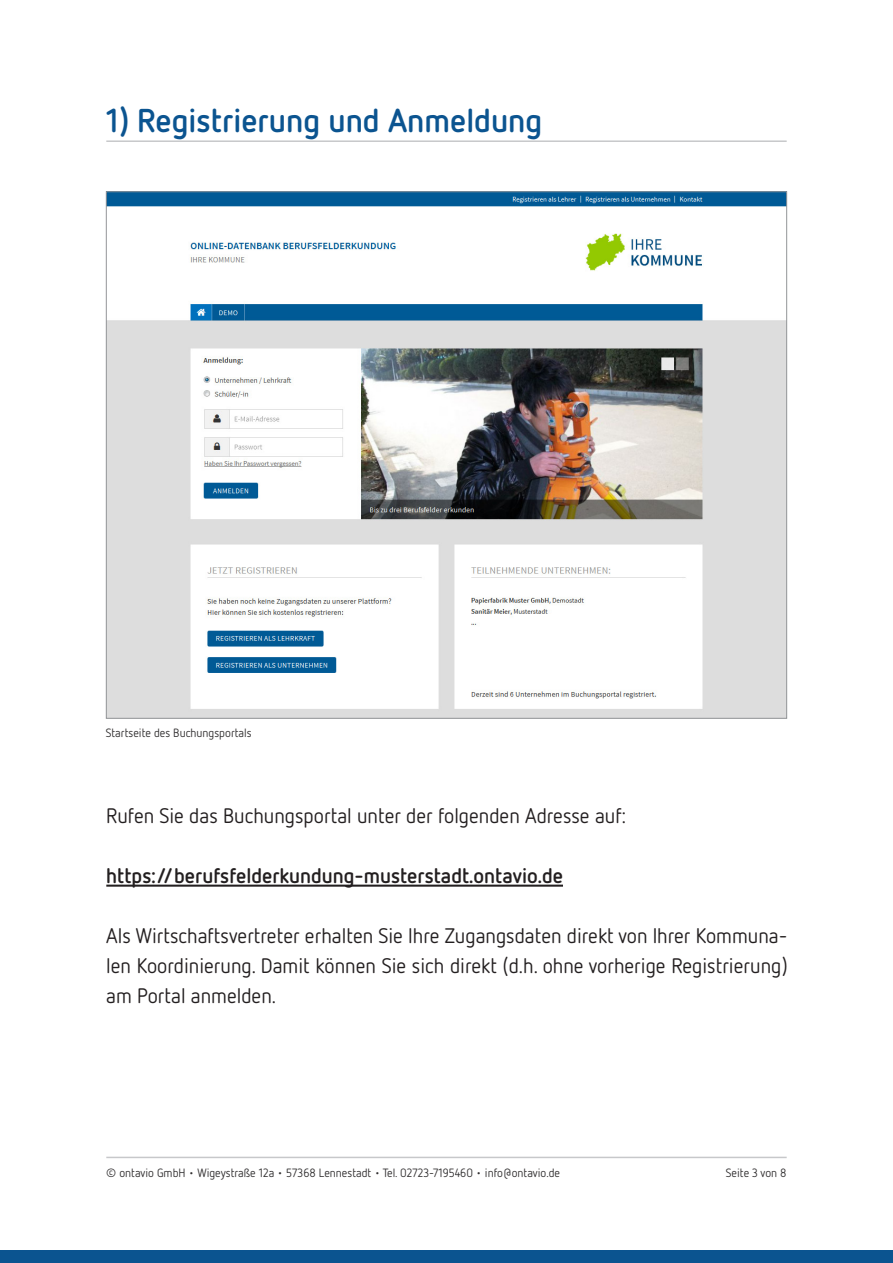
<style>
.page{position:relative;width:893px;height:1263px;background:#fff}
.page>*{position:absolute;margin:0;border:0;box-sizing:border-box;transform-origin:0 0}
.t1{font:700 33px "Netto OT";color:#0b5490}
.t2{font:21px/30px "Netto OT";color:#231f20;text-align:justify}
.t3{font:700 21px "Netto OT";color:#231f20}
.t4{font:12px "Netto OT";color:#312f30}
</style>
<div class="page">
<hr style="left:106px;top:1157px;width:681px;height:1px;background:#c7c8ca">
<div style="left:0;top:1251px;width:893px;height:12px;background:#0b5490"></div>
<hr style="left:106px;top:140px;width:681px;height:2px;background:#c7c8ca">
<img style="left:108px;top:193px;width:677px;height:524px">
<hr style="left:106px;top:884px;width:457px;height:3px;background:#231f20">
<h1 class="t1" style="left:106px;top:100px;width:437px">1) Registrierung und Anmeldung</h1>
<p class="t4" style="left:106px;top:725px;width:147px">Startseite des Buchungsportals</p>
<p class="t2" style="left:106px;top:800px;width:521px">Rufen Sie das Buchungsportal unter der folgenden Adresse auf:</p>
<p class="t3" style="left:106px;top:862px;width:458px">https://berufsfelderkundung-musterstadt.ontavio.de</p>
<p class="t2" style="left:106px;top:920px;width:683px">Als Wirtschaftsvertreter erhalten Sie Ihre Zugangsdaten direkt von Ihrer Kommuna&shy;len Koordinierung. Damit können Sie sich direkt (d.h. ohne vorherige Registrierung) am Portal anmelden.</p>
<p class="t4" style="left:106px;top:1165px;width:455px">© ontavio GmbH • Wigeystraße 12a • 57368 Lennestadt • Tel. 02723-7195460 • info@ontavio.de</p>
<p class="t4" style="left:726px;top:1165px;width:62px">Seite 3 von 8</p>
</div>
